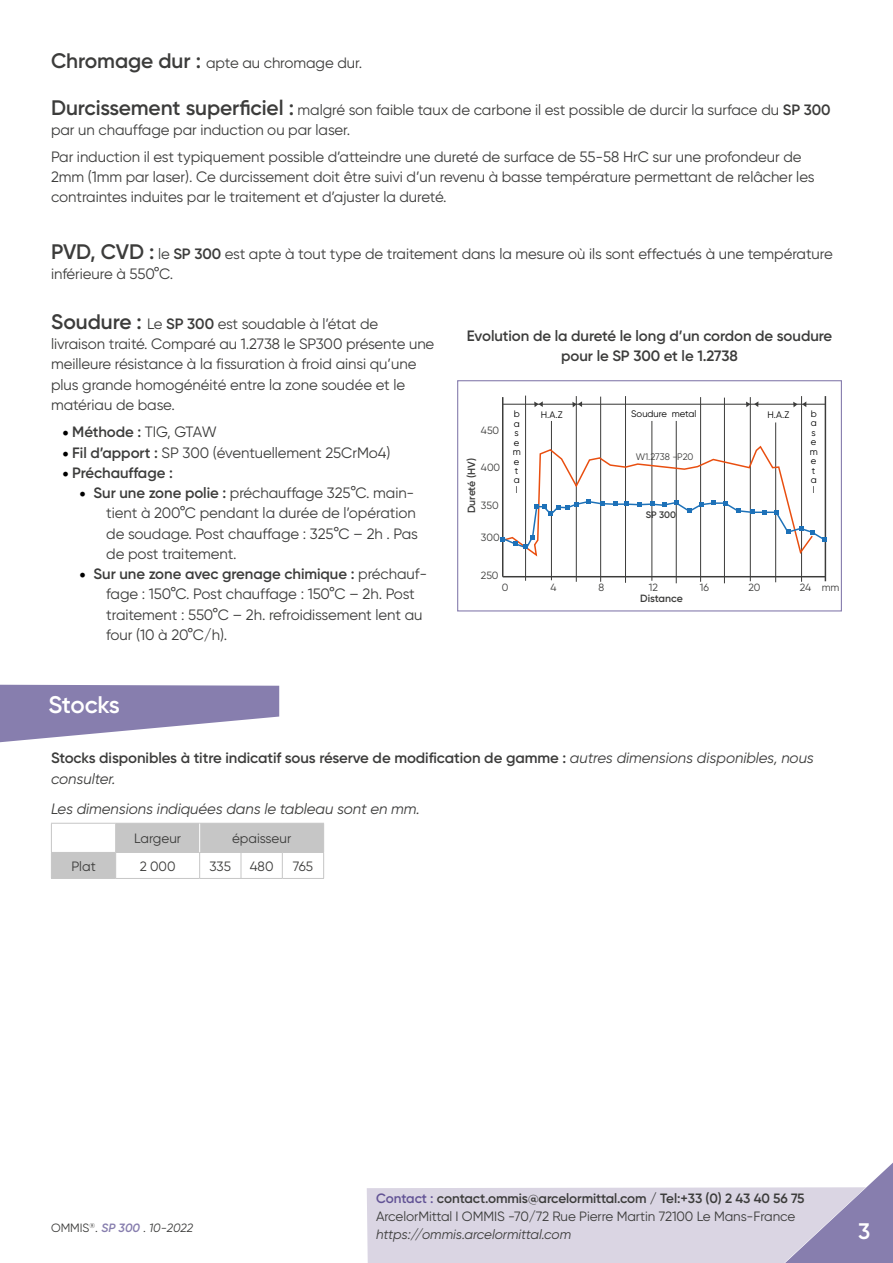
<style>
.page{position:relative;width:893px;height:1263px;background:#fff}
.page>*{position:absolute;margin:0;border:0;box-sizing:border-box;transform-origin:0 0}
.t1{font:600 24px "Gilroy";letter-spacing:-.02em;color:#fff}
.t2{font:600 22.5px "Gilroy";color:#fff}
.t3{font:15px/20.2px "Gilroy";letter-spacing:-.005em;color:#3c3c3b}
.t4{font:600 15px/20.2px "Gilroy";letter-spacing:-.005em;color:#3c3c3b}
.t5{font:italic 15px "Gilroy";letter-spacing:-.005em;color:#3c3c3b}
.t6{font:13.5px/18px "Gilroy";letter-spacing:-.005em;color:#3c3c3b}
.t7{font:italic 13.5px "Gilroy";letter-spacing:-.005em;color:#3c3c3b}
.t8{font:12px "Gilroy";color:#3c3c3b}
.t9{font:10.5px "Gilroy";color:#3c3c3b}
.t10{font:600 10.5px "Gilroy";letter-spacing:-.005em;color:#3c3c3b}
.t11{font:9.45px/9.4px "Gilroy";color:#000;text-align:center}
.t12{font:9.45px "Gilroy";letter-spacing:-.01em;color:#3c3c3b}
.t13{font:600 9.45px "Gilroy";color:#3c3c3b}
.s1{font-weight:600;font-size:21px}
.s2{font-weight:600}
.s3{font-family:"Minion Pro";font-weight:400;font-size:18px;color:#000}
.s4{font-weight:400}
.s5{font-family:"Minion Pro";font-size:18px;color:#000}
.s6{font-weight:400;font-style:italic}
.s7{font-weight:600;color:#625395}
.s8{font-weight:600;font-style:italic;color:#877eae}
.s9{font-style:italic}
</style>
<div class="page">
<svg style="left:367px;top:1163px;width:526px;height:100px"></svg>
<svg style="left:0;top:685px;width:279px;height:57px"></svg>
<hr style="left:51px;top:878px;width:65px;height:1px;background:#c6c6c6">
<hr style="left:116px;top:878px;width:84px;height:1px;background:#c6c6c6">
<hr style="left:200px;top:878px;width:41px;height:1px;background:#c6c6c6">
<hr style="left:241px;top:878px;width:41px;height:1px;background:#c6c6c6">
<hr style="left:282px;top:878px;width:42px;height:1px;background:#c6c6c6">
<svg style="left:51px;top:823px;width:273px;height:55px"></svg>
<hr style="left:503px;top:404px;width:323px;height:1px;background:#3c3c3b">
<hr style="left:502px;top:397px;width:1px;height:180px;background:#3c3c3b">
<hr style="left:825px;top:396px;width:1px;height:185px;background:#3c3c3b">
<hr style="left:503px;top:576px;width:323px;height:1px;background:#3c3c3b">
<hr style="left:525px;top:396px;width:1px;height:185px;background:#3c3c3b">
<hr style="left:551px;top:421px;width:1px;height:159px;background:#3c3c3b">
<hr style="left:576px;top:396px;width:1px;height:186px;background:#3c3c3b">
<hr style="left:600px;top:397px;width:1px;height:185px;background:#3c3c3b">
<hr style="left:625px;top:396px;width:1px;height:187px;background:#3c3c3b">
<hr style="left:652px;top:421px;width:1px;height:160px;background:#3c3c3b">
<hr style="left:676px;top:421px;width:1px;height:162px;background:#3c3c3b">
<hr style="left:700px;top:397px;width:1px;height:185px;background:#3c3c3b">
<hr style="left:724px;top:398px;width:1px;height:185px;background:#3c3c3b">
<hr style="left:750px;top:397px;width:1px;height:184px;background:#3c3c3b">
<hr style="left:775px;top:422px;width:1px;height:160px;background:#3c3c3b">
<hr style="left:801px;top:396px;width:1px;height:186px;background:#3c3c3b">
<svg style="left:746px;top:401px;width:12px;height:6px"></svg>
<svg style="left:793px;top:401px;width:13px;height:6px"></svg>
<svg style="left:572px;top:401px;width:10px;height:6px"></svg>
<svg style="left:534px;top:401px;width:9px;height:6px"></svg>
<svg style="left:500px;top:444px;width:327px;height:114px"></svg>
<div style="left:457px;top:380px;width:385px;height:231px;border:1px solid #877eae"></div>
<p class="t3" style="left:51px;top:52px;width:313px"><span class="s1">Chromage dur :</span> apte au chromage dur.</p>
<p class="t3" style="left:51px;top:99px;width:781px"><span class="s1">Durcissement superficiel :</span> malgré son faible taux de carbone il est possible de durcir la surface du <span class="s2">SP 300 </span>par un chauffage par induction ou par laser.</p>
<p class="t3" style="left:51px;top:146px;width:765px">Par induction il est typiquement possible d’atteindre une dureté de surface de 55-58 HrC sur une profondeur de<br>2mm (1mm par laser). Ce durcissement doit être suivi d’un revenu à basse température permettant de relâcher les contraintes induites par le traitement et d’ajuster la dureté.</p>
<p class="t3" style="left:51px;top:244px;width:783px"><span class="s1">PVD, CVD :</span> le <span class="s2">SP 300</span> est apte à tout type de traitement dans la mesure où ils sont effectués à une température inférieure à 550°C.</p>
<p class="t3" style="left:51px;top:313px;width:385px"><span class="s1">Soudure :</span> Le <span class="s2">SP 300</span> est soudable à l’état de livraison traité. Comparé au 1.2738 le SP300 présente une meilleure résistance à la fissuration à froid ainsi qu’une plus grande homogénéité entre la zone soudée et le matériau de base.</p>
<p class="t4" style="left:62px;top:422px;width:156px"><span class="s3">•</span> Méthode : <span class="s4">TIG, GTAW</span></p>
<p class="t3" style="left:62px;top:442px;width:330px"><span class="s5">•</span> <span class="s2">Fil d’apport :</span> SP 300 (éventuellement 25CrMo4)</p>
<p class="t4" style="left:62px;top:462px;width:112px"><span class="s3">•</span> Préchauffage :</p>
<p class="t3" style="left:106px;top:482px;width:313px;text-indent:-27px"><span class="s5">•</span> <span class="s2">Sur une zone polie :</span> préchauffage 325°C. main&shy;tient à 200°C pendant la durée de l’opération de soudage. Post chauffage : 325°C – 2h . Pas de post traitement.</p>
<p class="t3" style="left:106px;top:563px;width:322px;text-indent:-27px"><span class="s5">•</span> <span class="s2">Sur une zone avec grenage chimique :</span> préchauf&shy;fage : 150°C. Post chauffage : 150°C – 2h. Post traitement : 550°C – 2h. refroidissement lent au four (10 à 20°C/h).</p>
<p class="t4" style="left:467px;top:326px;width:367px;text-align:center">Evolution de la dureté le long d’un cordon de soudure pour le SP 300 et le 1.2738</p>
<p class="t9" style="left:481px;top:424px;width:20px">450</p>
<p class="t9" style="left:481px;top:461px;width:21px">400</p>
<p class="t9" style="left:481px;top:499px;width:19px">350</p>
<p class="t9" style="left:481px;top:531px;width:20px">300</p>
<p class="t9" style="left:481px;top:568px;width:19px">250</p>
<p class="t10" style="left:465px;top:513px;width:57px;rotate:-90deg">Dureté (HV)</p>
<p class="t11" style="left:513px;top:409px;width:9px">b a s e m e t a l</p>
<p class="t11" style="left:810px;top:409px;width:9px">b a s e m e t a l</p>
<p class="t11" style="left:541px;top:410px;width:23px">H.A.Z</p>
<p class="t11" style="left:631px;top:409px;width:67px">Soudure metal</p>
<p class="t11" style="left:767px;top:410px;width:23px">H.A.Z</p>
<p class="t12" style="left:636px;top:450px;width:59px">W1.2738 -P20</p>
<p class="t13" style="left:646px;top:509px;width:32px">SP 300</p>
<p class="t9" style="left:502px;top:581px;width:8px">0</p>
<p class="t9" style="left:550px;top:581px;width:8px">4</p>
<p class="t9" style="left:598px;top:581px;width:7px">8</p>
<p class="t9" style="left:649px;top:581px;width:11px">12</p>
<p class="t9" style="left:700px;top:581px;width:11px">16</p>
<p class="t9" style="left:748px;top:581px;width:14px">20</p>
<p class="t9" style="left:800px;top:581px;width:41px">24 mm</p>
<p class="t10" style="left:640px;top:592px;width:44px">Distance</p>
<h1 class="t1" style="left:49px;top:690px;width:73px">Stocks</h1>
<p class="t4" style="left:51px;top:748px;width:765px">Stocks disponibles à titre indicatif sous réserve de modification de gamme : <span class="s6">autres dimensions disponibles, nous consulter.</span></p>
<p class="t5" style="left:51px;top:799px;width:370px">Les dimensions indiquées dans le tableau sont en mm.</p>
<p class="t6" style="left:134px;top:829px;width:48px">Largeur</p>
<p class="t6" style="left:232px;top:829px;width:61px">épaisseur</p>
<p class="t6" style="left:71px;top:857px;width:26px">Plat</p>
<p class="t6" style="left:140px;top:857px;width:37px">2 000</p>
<p class="t6" style="left:210px;top:857px;width:23px">335</p>
<p class="t6" style="left:250px;top:857px;width:25px">480</p>
<p class="t6" style="left:293px;top:857px;width:22px">765</p>
<p class="t6" style="left:376px;top:1189px;width:430px"><span class="s7">Contact :</span> <span class="s2">contact.ommis@arcelormittal.com / Tel:+33 (0) 2 43 40 56 75<br></span>ArcelorMittal I OMMIS -70/72 Rue Pierre Martin 72100 Le Mans-France</p>
<p class="t7" style="left:376px;top:1226px;width:197px">https:// ommis.arcelormittal.com</p>
<p class="t8" style="left:51px;top:1220px;width:144px">OMMIS<sup>®</sup>. <span class="s8">SP 300</span> . <span class="s9">10-2022</span></p>
<h2 class="t2" style="left:858px;top:1217px;width:14px">3</h2>
</div>
